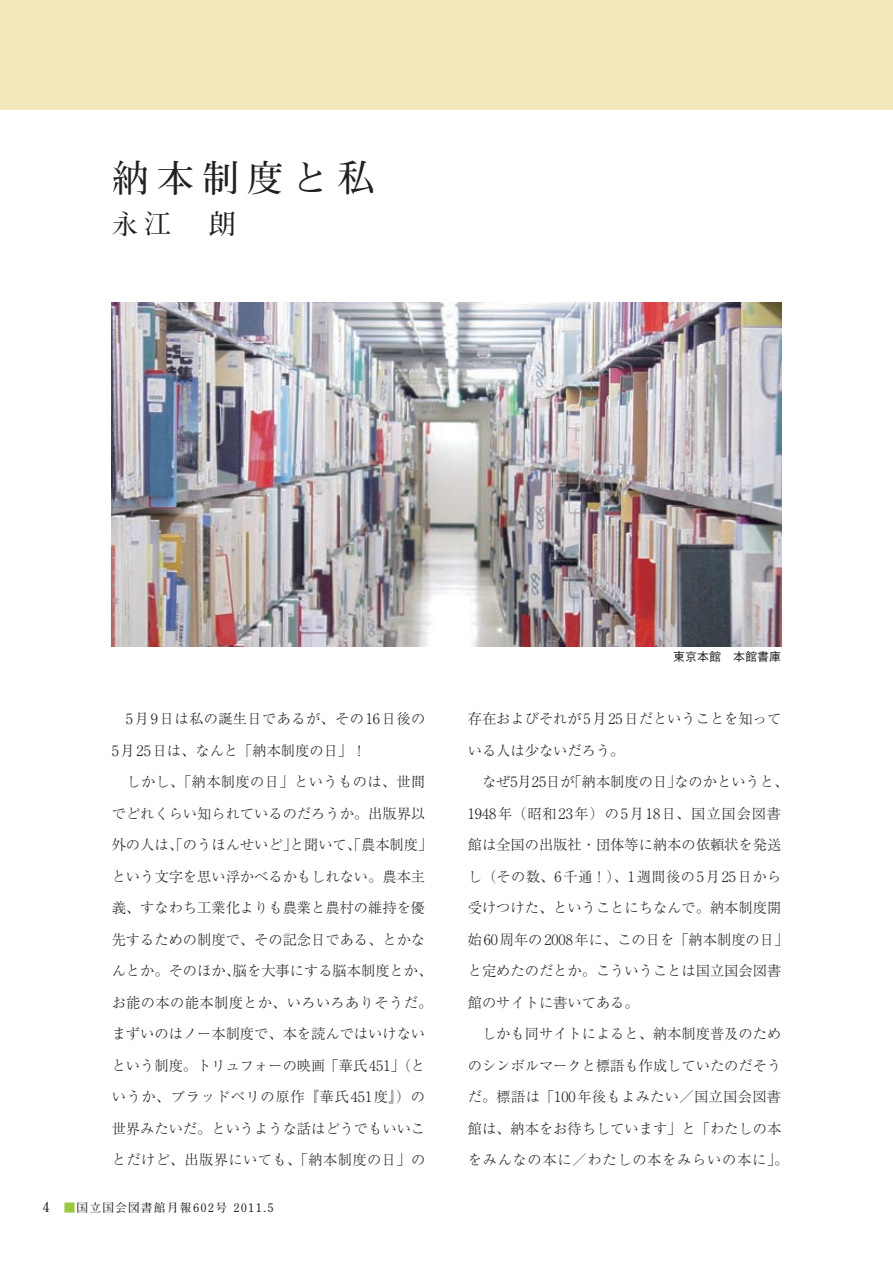
<style>
.page{position:relative;width:893px;height:1263px;background:#fff}
.page>*{position:absolute;margin:0;border:0;box-sizing:border-box;transform-origin:0 0}
.t1{font:700 37.5px "Futo Min A101 Pro";letter-spacing:.2em;color:#231f20}
.t2{font:700 27px "Futo Min A101 Pro";color:#231f20}
.t3{font:300 14.25px "Ryumin Pro";color:#231f20}
.t4{font:300 14.25px "Ryumin Pro";letter-spacing:.025em;color:#231f20}
.t5{font:300 14.25px "Ryumin Pro";letter-spacing:.03em;color:#231f20}
.t6{font:300 14.25px "Ryumin Pro";letter-spacing:.05em;color:#231f20}
.t7{font:300 14.25px "Ryumin Pro";letter-spacing:.06em;color:#231f20}
.t8{font:500 12px "Gothic BBB Pro";color:#231f20}
.t9{font:700 11.7px "Futo Min A101 Pro";letter-spacing:.1em;color:#231f20}
.s1{font-size:13.8px}
.s2{color:#99ca3b}
</style>
<div class="page">
<div style="left:0;top:0;width:893px;height:110px;background:#f4e7b9"></div>
<img style="left:112px;top:302px;width:669px;height:344px">
<h1 class="t1" style="left:112px;top:148px;width:264px">納本制度と私</h1>
<h2 class="t2" style="left:112px;top:203px;width:126px">永江　朗</h2>
<p class="t4" style="left:112px;top:708px;width:315px">　5月9日は私の誕生日であるが、その16日後の</p>
<p class="t3" style="left:112px;top:739px;width:256px">5月25日は、なんと「納本制度の日」！</p>
<p class="t5" style="left:112px;top:771px;width:315px">　しかし、「納本制度の日」というものは、世間</p>
<p class="t3" style="left:112px;top:802px;width:315px">でどれくらい知られているのだろうか。出版界以</p>
<p class="t3" style="left:112px;top:834px;width:322px">外の人は、「のうほんせいど」と聞いて、「農本制度」</p>
<p class="t3" style="left:112px;top:865px;width:315px">という文字を思い浮かべるかもしれない。農本主</p>
<p class="t3" style="left:112px;top:897px;width:315px">義、すなわち工業化よりも農業と農村の維持を優</p>
<p class="t3" style="left:112px;top:928px;width:315px">先するための制度で、その記念日である、とかな</p>
<p class="t3" style="left:112px;top:960px;width:322px">んとか。そのほか、脳を大事にする脳本制度とか、</p>
<p class="t4" style="left:112px;top:991px;width:322px">お能の本の能本制度とか、いろいろありそうだ。</p>
<p class="t3" style="left:112px;top:1023px;width:315px">まずいのはノー本制度で、本を読んではいけない</p>
<p class="t3" style="left:112px;top:1054px;width:315px">という制度。トリュフォーの映画「華氏451」（と</p>
<p class="t6" style="left:112px;top:1086px;width:315px">いうか、ブラッドベリの原作『華氏451度』）の</p>
<p class="t3" style="left:112px;top:1117px;width:315px">世界みたいだ。というような話はどうでもいいこ</p>
<p class="t5" style="left:112px;top:1149px;width:315px">とだけど、出版界にいても、「納本制度の日」の</p>
<p class="t9" style="left:43px;top:1198px;width:233px"><span class="s1">4　</span><span class="s2">■</span>国立国会図書館月報602号 2011.5</p>
<p class="t8" style="left:673px;top:647px;width:109px">東京本館　本館書庫</p>
<p class="t3" style="left:468px;top:708px;width:315px">存在およびそれが5月25日だということを知って</p>
<p class="t3" style="left:468px;top:739px;width:158px">いる人は少ないだろう。</p>
<p class="t3" style="left:468px;top:771px;width:322px">　なぜ5月25日が「納本制度の日」なのかというと、</p>
<p class="t7" style="left:468px;top:802px;width:315px">1948年（昭和23年）の5月18日、国立国会図書</p>
<p class="t3" style="left:468px;top:834px;width:315px">館は全国の出版社・団体等に納本の依頼状を発送</p>
<p class="t5" style="left:468px;top:865px;width:315px">し（その数、6千通！）、1週間後の5月25日から</p>
<p class="t3" style="left:468px;top:897px;width:315px">受けつけた、ということにちなんで。納本制度開</p>
<p class="t3" style="left:468px;top:928px;width:322px">始60周年の2008年に、この日を「納本制度の日」</p>
<p class="t3" style="left:468px;top:960px;width:315px">と定めたのだとか。こういうことは国立国会図書</p>
<p class="t3" style="left:468px;top:991px;width:172px">館のサイトに書いてある。</p>
<p class="t3" style="left:468px;top:1023px;width:315px">　しかも同サイトによると、納本制度普及のため</p>
<p class="t3" style="left:468px;top:1054px;width:315px">のシンボルマークと標語も作成していたのだそう</p>
<p class="t4" style="left:468px;top:1086px;width:315px">だ。標語は「100年後もよみたい／国立国会図書</p>
<p class="t3" style="left:468px;top:1117px;width:315px">館は、納本をお待ちしています」と「わたしの本</p>
<p class="t6" style="left:468px;top:1149px;width:322px">をみんなの本に／わたしの本をみらいの本に」。</p>
</div>
